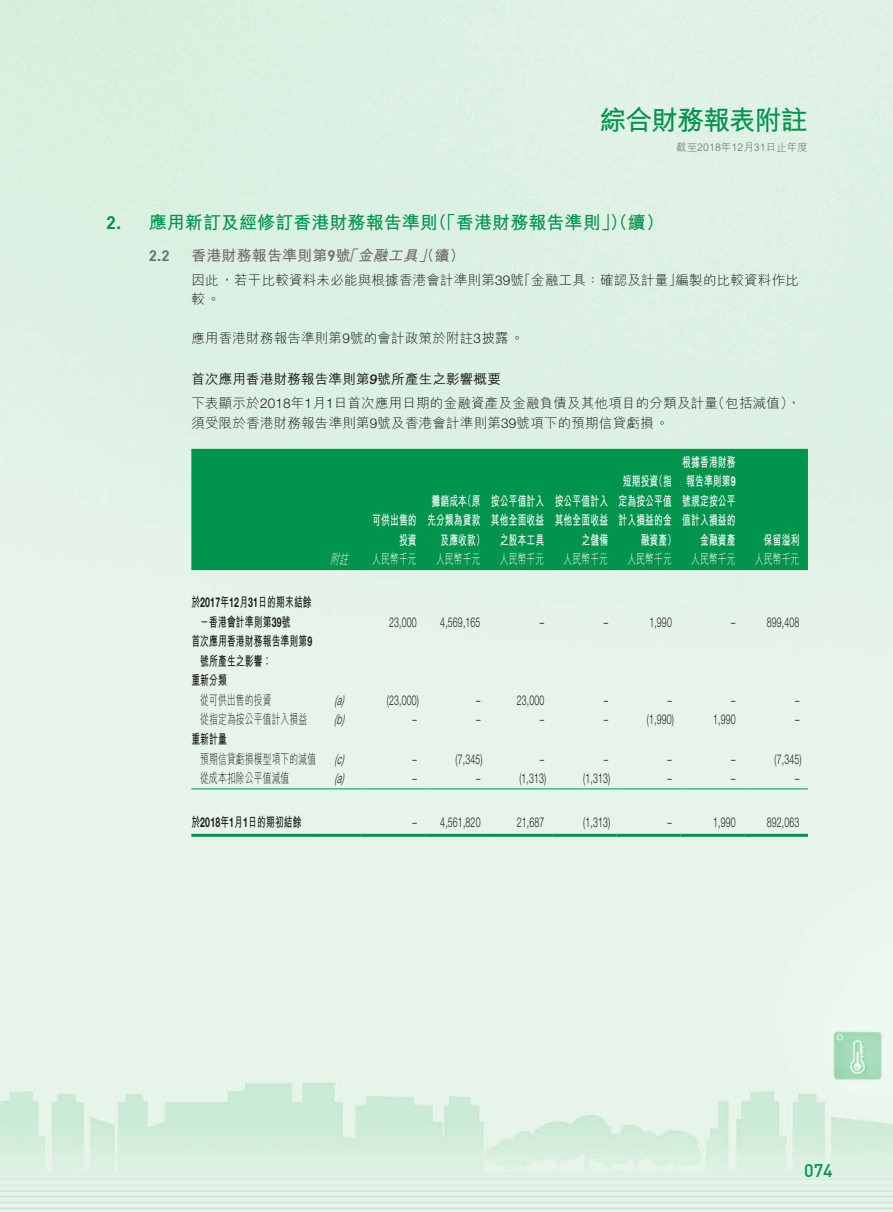
<style>
.page{position:relative;width:893px;height:1212px;background:#fff}
.page>*{position:absolute;margin:0;border:0;box-sizing:border-box;transform-origin:0 0}
.t1{font:700 27px "M Hei HK";letter-spacing:-.04em;color:#00944c}
.t2{font:700 18px "M Hei HK";letter-spacing:.005em;color:#00944c}
.t3{font:500 18px "DIN";color:#00944c}
.t4{font:700 18px "DIN";color:#00944c}
.t5{font:700 15px "M Hei HK";letter-spacing:.01em;color:#6f6f6f}
.t6{font:italic 700 15px "M Hei HK";color:#6f6f6f}
.t7{font:700 15px "DIN";color:#6f6f6f}
.t8{font:300 13.5px/19.5px "M Hei HK";letter-spacing:.015em;color:#1c1c1b}
.t9{font:300 13.5px "Helvetica Neue LT Std";letter-spacing:.015em;color:#1c1c1b;scale:.65 1}
.t10{font:700 13.5px/19.5px "M Hei HK";letter-spacing:.015em;color:#fff;text-align:right;scale:.65 1}
.t11{font:700 13.5px "M Hei HK";letter-spacing:.015em;color:#1c1c1b;scale:.65 1}
.t12{font:300 13.5px "M Hei HK";letter-spacing:.015em;color:#1c1c1b;scale:.65 1}
.t13{font:300 13.5px "M Hei HK";letter-spacing:.015em;color:#fff;scale:.65 1}
.t14{font:500 13.5px "M Hei HK";letter-spacing:.015em;color:#1c1c1b}
.t15{font:italic 300 13.5px "Helvetica Neue LT Std";color:#1c1c1b;scale:.65 1}
.t16{font:italic 300 13.5px "M Hei HK";color:#fff;scale:.65 1}
.t17{font:300 10.5px "M Hei HK";letter-spacing:.005em;color:#636362}
.s1{font-style:italic}
.s2{font-family:"DIN"}
.s3{font-style:normal}
.s4{font-family:"Helvetica Neue LT Std"}
.s5{font-family:"Helvetica Neue LT Std";font-style:italic}
</style>
<div class="page">
<div style="left:191px;top:449px;width:617px;height:121px;background:#00944c"></div>
<hr style="left:191px;top:788px;width:128px;height:1px;background:#00944c">
<hr style="left:319px;top:788px;width:42px;height:1px;background:#00944c">
<hr style="left:361px;top:788px;width:64px;height:1px;background:#00944c">
<hr style="left:425px;top:788px;width:64px;height:1px;background:#00944c">
<hr style="left:489px;top:788px;width:64px;height:1px;background:#00944c">
<hr style="left:553px;top:788px;width:64px;height:1px;background:#00944c">
<hr style="left:617px;top:788px;width:63px;height:1px;background:#00944c">
<hr style="left:680px;top:788px;width:64px;height:1px;background:#00944c">
<hr style="left:744px;top:788px;width:64px;height:1px;background:#00944c">
<hr style="left:191px;top:834px;width:128px;height:3px;background:#00944c">
<hr style="left:319px;top:834px;width:42px;height:3px;background:#00944c">
<hr style="left:361px;top:834px;width:64px;height:3px;background:#00944c">
<hr style="left:425px;top:834px;width:64px;height:3px;background:#00944c">
<hr style="left:489px;top:834px;width:64px;height:3px;background:#00944c">
<hr style="left:553px;top:834px;width:64px;height:3px;background:#00944c">
<hr style="left:617px;top:834px;width:63px;height:3px;background:#00944c">
<hr style="left:680px;top:834px;width:64px;height:3px;background:#00944c">
<hr style="left:744px;top:834px;width:64px;height:3px;background:#00944c">
<h2 class="t4" style="left:106px;top:210px;width:16px">2.</h2>
<h1 class="t1" style="left:599px;top:101px;width:210px">綜合財務報表附註</h1>
<p class="t17" style="left:676px;top:140px;width:133px">截至2018年12月31日止年度</p>
<h2 class="t2" style="left:149px;top:209px;width:291px">應用新訂及經修訂香港財務報告準則</h2>
<h2 class="t2" style="left:429px;top:209px;width:236px">（「香港財務報告準則」）（續(</h2>
<p class="t7" style="left:149px;top:246px;width:22px">2.2</p>
<p class="t6" style="left:357px;top:245px;width:67px">金融工具</p>
<p class="t5" style="left:191px;top:245px;width:172px">香港財務報告準則第 <span class="s1">「</span>號<span class="s2">9</span></p>
<p class="t6" style="left:418px;top:245px;width:21px">」<span class="s3">（</span></p>
<p class="t5" style="left:435px;top:245px;width:32px">續(</p>
<p class="t8" style="left:191px;top:269px;width:492px">因此，若干比較資料未必能與根據香港會計準則第<span class="s4">39</span> 「號金融工具：確認及計量」較。</p>
<p class="t8" style="left:191px;top:328px;width:334px">應用香港財務報告準則第<span class="s4">9</span>號的會計政策於附註<span class="s4">3</span>披露。</p>
<p class="t14" style="left:191px;top:370px;width:311px">首次應用香港財務報告準則第<span class="s5">9</span>號所產生之影響概要</p>
<p class="t8" style="left:676px;top:269px;width:125px">編製的比較資料作比</p>
<p class="t8" style="left:191px;top:393px;width:528px">下表顯示於<span class="s4">2018</span>年月<span class="s4">1 1</span>日首次應用日期的金融資產及金融負債及其他項目的分類及計量須受限於香港財務報告準則第<span class="s4">9</span>號及香港會計準則第<span class="s4">39</span>號項下的預期信貸虧損。</p>
<p class="t8" style="left:711px;top:393px;width:91px">（包括減值，(</p>
<p class="t10" style="left:372px;top:509px;width:70px">可供出售的投資</p>
<p class="t10" style="left:463px;top:490px;width:29px">（原</p>
<p class="t10" style="left:431px;top:490px;width:56px">攤銷成本</p>
<p class="t10" style="left:427px;top:509px;width:84px">先分類為貸款</p>
<p class="t10" style="left:440px;top:529px;width:70px">及應收款(</p>
<p class="t10" style="left:491px;top:490px;width:84px">按公平值計入其他全面收益之股本工具</p>
<p class="t10" style="left:555px;top:490px;width:84px">按公平值計入其他全面收益之儲備</p>
<p class="t10" style="left:654px;top:470px;width:29px">（指</p>
<p class="t10" style="left:623px;top:470px;width:56px">短期投資</p>
<p class="t10" style="left:618px;top:490px;width:84px">定為按公平值</p>
<p class="t10" style="left:618px;top:509px;width:84px">計入損益的金</p>
<p class="t10" style="left:641px;top:529px;width:56px">融資產(</p>
<p class="t10" style="left:682px;top:451px;width:84px;text-align:justify">根據香港財務報告準則第<span class="s4">9</span>號規定按公平值計入損益的</p>
<p class="t10" style="left:700px;top:529px;width:56px">金融資產</p>
<p class="t10" style="left:764px;top:529px;width:56px">保留溢利</p>
<p class="t16" style="left:330px;top:550px;width:35px">附註</p>
<p class="t13" style="left:372px;top:550px;width:70px">人民幣千元</p>
<p class="t13" style="left:436px;top:550px;width:70px">人民幣千元</p>
<p class="t13" style="left:500px;top:550px;width:70px">人民幣千元</p>
<p class="t13" style="left:564px;top:550px;width:70px">人民幣千元</p>
<p class="t13" style="left:627px;top:550px;width:70px">人民幣千元</p>
<p class="t13" style="left:691px;top:550px;width:70px">人民幣千元</p>
<p class="t13" style="left:755px;top:550px;width:70px">人民幣千元</p>
<p class="t11" style="left:191px;top:592px;width:187px">於<span class="s4">2017</span>年<span class="s4">12</span>月<span class="s4">31</span>日的期末結餘</p>
<p class="t11" style="left:200px;top:612px;width:140px">－香港會計準則第<span class="s4">39</span>號</p>
<p class="t11" style="left:191px;top:632px;width:187px">首次應用香港財務報告準則第<span class="s4">9</span></p>
<p class="t11" style="left:200px;top:651px;width:111px">號所產生之影響：</p>
<p class="t11" style="left:191px;top:671px;width:56px">重新分類</p>
<p class="t9" style="left:389px;top:614px;width:44px">23,000</p>
<p class="t9" style="left:440px;top:614px;width:63px">4,569,165</p>
<p class="t9" style="left:540px;top:614px;width:8px">–</p>
<p class="t9" style="left:604px;top:614px;width:8px">–</p>
<p class="t9" style="left:649px;top:614px;width:36px">1,990</p>
<p class="t9" style="left:731px;top:614px;width:8px">–</p>
<p class="t9" style="left:767px;top:614px;width:52px">899,408</p>
<p class="t12" style="left:200px;top:690px;width:111px">從可供出售的投資</p>
<p class="t15" style="left:334px;top:692px;width:18px">(a(</p>
<p class="t9" style="left:387px;top:692px;width:51px">)23,000(</p>
<p class="t9" style="left:476px;top:692px;width:8px">–</p>
<p class="t9" style="left:517px;top:692px;width:44px">23,000</p>
<p class="t9" style="left:604px;top:692px;width:8px">–</p>
<p class="t9" style="left:667px;top:692px;width:8px">–</p>
<p class="t9" style="left:731px;top:692px;width:8px">–</p>
<p class="t9" style="left:795px;top:692px;width:8px">–</p>
<p class="t12" style="left:200px;top:710px;width:166px">從指定為按公平值計入損益</p>
<p class="t11" style="left:191px;top:729px;width:56px">重新計量</p>
<p class="t15" style="left:334px;top:711px;width:18px">( b(</p>
<p class="t9" style="left:412px;top:711px;width:8px">–</p>
<p class="t9" style="left:476px;top:711px;width:8px">–</p>
<p class="t9" style="left:540px;top:711px;width:8px">–</p>
<p class="t9" style="left:604px;top:711px;width:8px">–</p>
<p class="t9" style="left:647px;top:711px;width:43px">)1,990(</p>
<p class="t9" style="left:713px;top:711px;width:36px">1,990</p>
<p class="t9" style="left:795px;top:711px;width:8px">–</p>
<p class="t12" style="left:200px;top:749px;width:180px">預期信貸虧損模型項下的減值</p>
<p class="t15" style="left:334px;top:750px;width:18px">(c(</p>
<p class="t9" style="left:412px;top:750px;width:8px">–</p>
<p class="t9" style="left:456px;top:750px;width:43px">)7,345(</p>
<p class="t9" style="left:540px;top:750px;width:8px">–</p>
<p class="t9" style="left:604px;top:750px;width:8px">–</p>
<p class="t9" style="left:667px;top:750px;width:8px">–</p>
<p class="t9" style="left:731px;top:750px;width:8px">–</p>
<p class="t9" style="left:774px;top:750px;width:43px">)7,345(</p>
<p class="t12" style="left:200px;top:768px;width:139px">從成本扣除公平值減值</p>
<p class="t15" style="left:334px;top:770px;width:18px">(a(</p>
<p class="t9" style="left:412px;top:770px;width:8px">–</p>
<p class="t9" style="left:476px;top:770px;width:8px">–</p>
<p class="t9" style="left:519px;top:770px;width:43px">)1,313(</p>
<p class="t9" style="left:583px;top:770px;width:43px">)1,313(</p>
<p class="t9" style="left:667px;top:770px;width:8px">–</p>
<p class="t9" style="left:731px;top:770px;width:8px">–</p>
<p class="t9" style="left:795px;top:770px;width:8px">–</p>
<p class="t11" style="left:191px;top:812px;width:171px">於<span class="s4">2018</span>年月<span class="s4">1 1</span>日的期初結餘</p>
<p class="t9" style="left:412px;top:813px;width:8px">–</p>
<p class="t9" style="left:440px;top:813px;width:63px">4,561,820</p>
<p class="t9" style="left:517px;top:813px;width:44px">21,687</p>
<p class="t9" style="left:583px;top:813px;width:43px">)1,313(</p>
<p class="t9" style="left:667px;top:813px;width:8px">–</p>
<p class="t9" style="left:713px;top:813px;width:36px">1,990</p>
<p class="t9" style="left:767px;top:813px;width:52px">892,063</p>
<h2 class="t3" style="left:804px;top:1159px;width:30px">074</h2>
</div>
